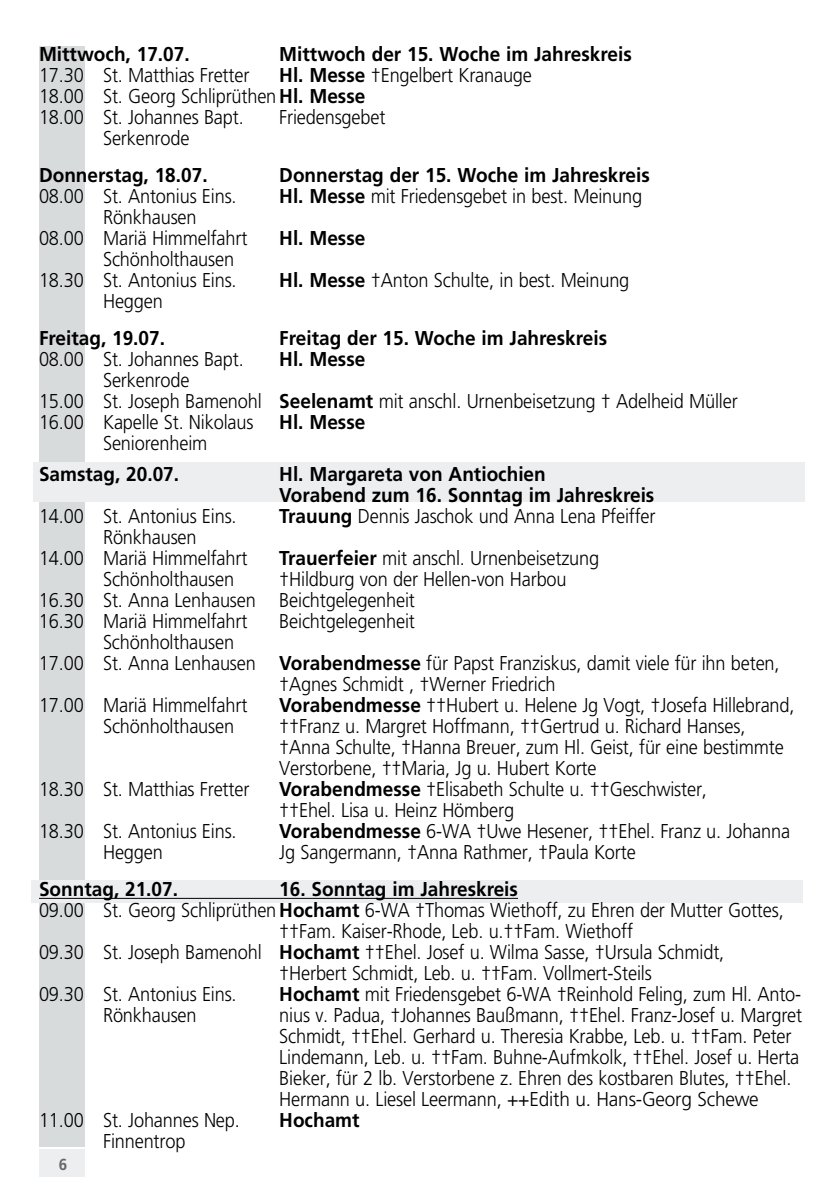
<style>
.page{position:relative;width:840px;height:1191px;background:#fff}
.page>*{position:absolute;margin:0;border:0;box-sizing:border-box;transform-origin:0 0}
.t1{font:300 20px/21px "Frutiger";letter-spacing:-.01em;color:#000;scale:.91 1}
.t2{font:700 20px/21px "Frutiger";color:#000;scale:.95 1}
.t3{font:700 16px "Frutiger";color:#68676c;scale:.95 1}
.s1{font-weight:700}
</style>
<div class="page">
<div style="left:40px;top:1148px;width:45px;height:28px;background:#edeeef"></div>
<div style="left:40px;top:47px;width:45px;height:1099px;background:#d8dbdc"></div>
<div style="left:33px;top:462px;width:771px;height:40px;background:#edeeef"></div>
<div style="left:31px;top:880px;width:771px;height:23px;background:#edeeef"></div>
<hr style="left:39px;top:898px;width:478px;height:1px;background:#000">
<p class="t2" style="left:39px;top:43px;width:160px">Mittwoch, 17.07.</p>
<p class="t2" style="left:279px;top:43px;width:372px">Mittwoch der 15. Woche im Jahreskreis</p>
<p class="t1" style="left:39px;top:65px;width:232px">17.30 St. Matthias Fretter</p>
<p class="t1" style="left:39px;top:65px;width:543px;text-indent:240px"><span class="s1">Hl. Messe</span> †Engelbert Kranauge<br>18.00 St. Georg Schliprüthen <span class="s1">Hl. Messe<br></span>18.00 St. Johannes Bapt.</p>
<p class="t1" style="left:279px;top:107px;width:118px">Friedensgebet</p>
<p class="t1" style="left:103px;top:128px;width:96px">Serkenrode</p>
<p class="t2" style="left:39px;top:164px;width:179px">Donnerstag, 18.07.</p>
<p class="t2" style="left:279px;top:164px;width:391px">Donnerstag der 15. Woche im Jahreskreis</p>
<p class="t1" style="left:39px;top:186px;width:218px">08.00 St. Antonius Eins.</p>
<p class="t1" style="left:279px;top:186px;width:400px"><span class="s1">Hl. Messe</span> mit Friedensgebet in best. Meinung</p>
<p class="t1" style="left:39px;top:207px;width:230px;text-indent:64px">Rönkhausen<br>08.00 Mariä Himmelfahrt</p>
<p class="t2" style="left:279px;top:227px;width:92px">Hl. Messe</p>
<p class="t1" style="left:39px;top:249px;width:218px;text-align:right">Schönholthausen<br>18.30 St. Antonius Eins.</p>
<p class="t1" style="left:279px;top:270px;width:386px"><span class="s1">Hl. Messe</span> †Anton Schulte, in best. Meinung</p>
<p class="t1" style="left:103px;top:291px;width:67px">Heggen</p>
<p class="t2" style="left:39px;top:327px;width:134px">Freitag, 19.07.</p>
<p class="t2" style="left:279px;top:327px;width:346px">Freitag der 15. Woche im Jahreskreis</p>
<p class="t1" style="left:39px;top:349px;width:226px">08.00 St. Johannes Bapt.</p>
<p class="t2" style="left:279px;top:348px;width:92px">Hl. Messe</p>
<p class="t1" style="left:39px;top:370px;width:769px;text-indent:64px">Serkenrode<br>15.00 St. Joseph Bamenohl <span class="s1">Seelenamt</span> mit anschl. Urnenbeisetzung † Adelheid Müller<br>16.00 Kapelle St. Nikolaus</p>
<p class="t2" style="left:279px;top:411px;width:92px">Hl. Messe</p>
<p class="t1" style="left:103px;top:433px;width:116px">Seniorenheim</p>
<p class="t2" style="left:39px;top:463px;width:149px">Samstag, 20.07.</p>
<p class="t2" style="left:279px;top:463px;width:396px">Hl. Margareta von Antiochien<br>Vorabend zum 16. Sonntag im Jahreskreis</p>
<p class="t1" style="left:39px;top:506px;width:218px">14.00 St. Antonius Eins.</p>
<p class="t1" style="left:279px;top:506px;width:415px"><span class="s1">Trauung</span> Dennis Jaschok und Anna Lena Pfeiffer</p>
<p class="t1" style="left:39px;top:527px;width:230px;text-indent:64px">Rönkhausen<br>14.00 Mariä Himmelfahrt</p>
<p class="t1" style="left:279px;top:548px;width:353px"><span class="s1">Trauerfeier</span> mit anschl. Urnenbeisetzung</p>
<p class="t1" style="left:39px;top:569px;width:581px;text-indent:240px">†Hildburg von der Hellen-von Harbou<br>16.30 St. Anna Lenhausen Beichtgelegenheit<br>16.30 Mariä Himmelfahrt</p>
<p class="t1" style="left:103px;top:569px;width:145px">Schönholthausen</p>
<p class="t1" style="left:279px;top:611px;width:151px">Beichtgelegenheit</p>
<p class="t1" style="left:103px;top:632px;width:145px">Schönholthausen</p>
<p class="t1" style="left:39px;top:653px;width:814px">17.00 St. Anna Lenhausen <span class="s1">Vorabendmesse</span> für Papst Franziskus, damit viele für ihn beten,</p>
<p class="t1" style="left:279px;top:674px;width:305px">†Agnes Schmidt , †Werner Friedrich</p>
<p class="t1" style="left:39px;top:695px;width:230px">17.00 Mariä Himmelfahrt</p>
<p class="t1" style="left:279px;top:695px;width:567px"><span class="s1">Vorabendmesse</span> ††Hubert u. Helene Jg Vogt, †Josefa Hillebrand,</p>
<p class="t1" style="left:103px;top:716px;width:145px">Schönholthausen</p>
<p class="t1" style="left:279px;top:716px;width:555px">††Franz u. Margret Hoffmann, ††Gertrud u. Richard Hanses, †Anna Schulte, †Hanna Breuer, zum Hl. Geist, für eine bestimmte<br>Verstorbene, ††Maria, Jg u. Hubert Korte</p>
<p class="t1" style="left:39px;top:779px;width:232px">18.30 St. Matthias Fretter</p>
<p class="t1" style="left:279px;top:779px;width:471px"><span class="s1">Vorabendmesse</span> †Elisabeth Schulte u. ††Geschwister, ††Ehel. Lisa u. Heinz Hömberg</p>
<p class="t1" style="left:39px;top:821px;width:218px">18.30 St. Antonius Eins.</p>
<p class="t1" style="left:279px;top:821px;width:562px"><span class="s1">Vorabendmesse</span> 6-WA †Uwe Hesener, ††Ehel. Franz u. Johanna</p>
<p class="t1" style="left:103px;top:842px;width:67px">Heggen</p>
<p class="t1" style="left:279px;top:842px;width:393px">Jg Sangermann, †Anna Rathmer, †Paula Korte</p>
<p class="t2" style="left:39px;top:878px;width:148px">Sonntag, 21.07.</p>
<p class="t2" style="left:279px;top:878px;width:253px">16. Sonntag im Jahreskreis</p>
<p class="t1" style="left:39px;top:900px;width:819px">09.00 St. Georg Schliprüthen <span class="s1">Hochamt</span> 6-WA †Thomas Wiethoff, zu Ehren der Mutter Gottes,</p>
<p class="t1" style="left:279px;top:921px;width:390px">††Fam. Kaiser-Rhode, Leb. u.††Fam. Wiethoff</p>
<p class="t1" style="left:39px;top:942px;width:754px">09.30 St. Joseph Bamenohl <span class="s1">Hochamt</span> ††Ehel. Josef u. Wilma Sasse, †Ursula Schmidt,</p>
<p class="t1" style="left:279px;top:963px;width:410px">†Herbert Schmidt, Leb. u. ††Fam. Vollmert-Steils</p>
<p class="t1" style="left:39px;top:984px;width:218px">09.30 St. Antonius Eins.</p>
<p class="t1" style="left:279px;top:984px;width:574px"><span class="s1">Hochamt</span> mit Friedensgebet 6-WA †Reinhold Feling, zum Hl. Anto-</p>
<p class="t1" style="left:103px;top:1005px;width:104px">Rönkhausen</p>
<p class="t1" style="left:279px;top:1005px;width:576px">nius v. Padua, †Johannes Baußmann, ††Ehel. Franz-Josef u. Margret Schmidt, ††Ehel. Gerhard u. Theresia Krabbe, Leb. u. ††Fam. Peter Lindemann, Leb. u. ††Fam. Buhne-Aufmkolk, ††Ehel. Josef u. Herta Bieker, für 2 lb. Verstorbene z. Ehren des kostbaren Blutes, ††Ehel.<br>Hermann u. Liesel Leermann, ++Edith u. Hans-Georg Schewe</p>
<p class="t1" style="left:39px;top:1110px;width:222px">11.00 St. Johannes Nep.</p>
<p class="t2" style="left:279px;top:1109px;width:86px">Hochamt</p>
<p class="t1" style="left:103px;top:1131px;width:92px">Finnentrop</p>
<p class="t3" style="left:59px;top:1155px;width:10px">6</p>
</div>
